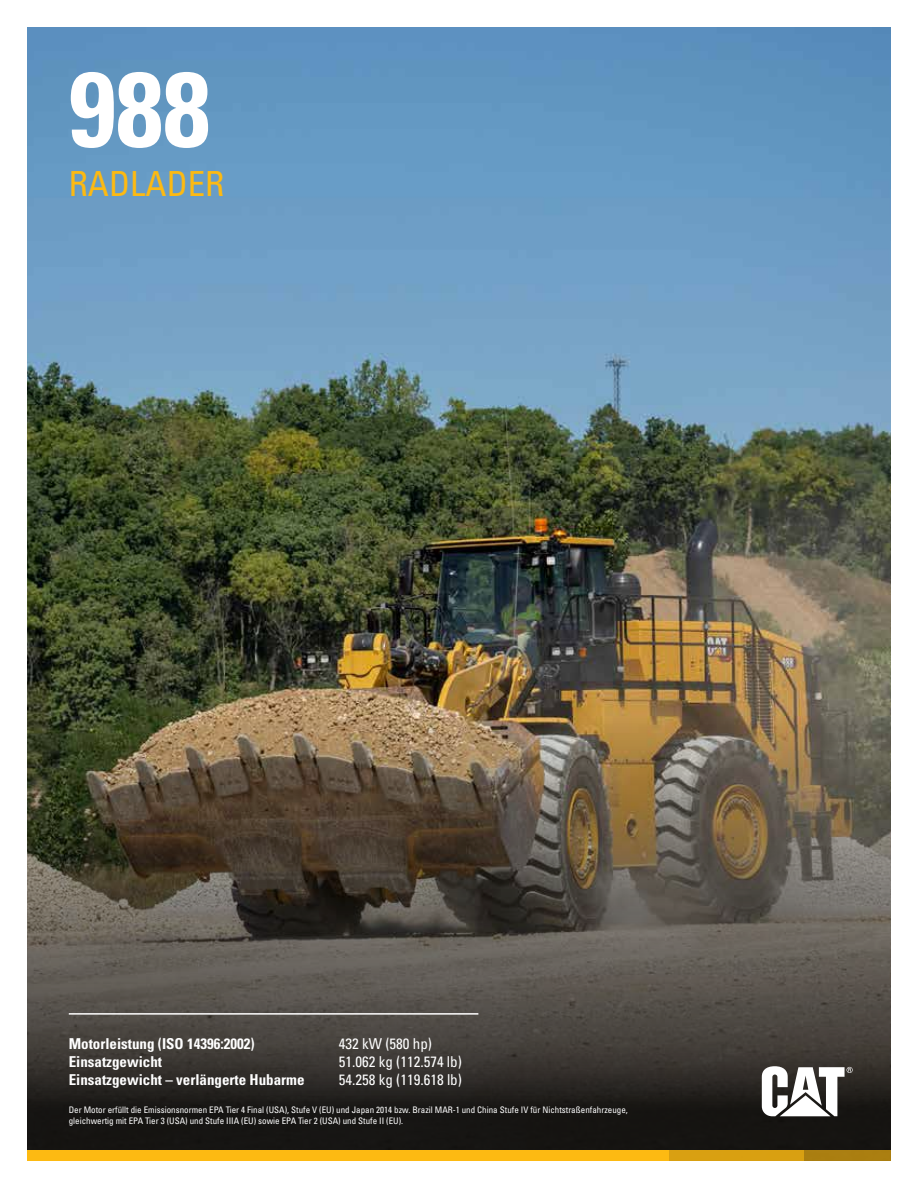
<style>
.page{position:relative;width:918px;height:1188px;background:#fff}
.page>*{position:absolute;margin:0;border:0;box-sizing:border-box;transform-origin:0 0}
.t1{font:700 condensed 106.2px "Univers LT Std";color:#fff}
.t2{font:condensed 34.5px "Univers LT Std";color:#fdba12}
.t3{font:700 condensed 15px "Univers LT Std";color:#fff}
.t4{font:condensed 15px "Univers LT Std";color:#fff}
.t5{font:condensed 9px/10.8px "Univers LT Std";color:#fff}
</style>
<div class="page">
<img style="left:27px;top:27px;width:864px;height:1124px">
<div style="left:27px;top:1151px;width:641px;height:10px;background:#fdba12"></div>
<div style="left:667px;top:1151px;width:137px;height:10px;background:#d9a011"></div>
<div style="left:804px;top:1151px;width:87px;height:10px;background:#ab7f11"></div>
<svg style="left:762px;top:1066px;width:91px;height:50px"></svg>
<hr style="left:69px;top:1013px;width:409px;height:2px;background:#fff">
<h1 class="t1" style="left:69px;top:44px;width:143px">988</h1>
<h2 class="t2" style="left:69px;top:162px;width:157px">RADLADER</h2>
<h3 class="t3" style="left:69px;top:1035px;width:187px">Motorleistung (ISO 14396:2002)</h3>
<h3 class="t4" style="left:339px;top:1034px;width:95px">432 kW (580 hp)</h3>
<h3 class="t3" style="left:69px;top:1053px;width:95px">Einsatzgewicht</h3>
<h3 class="t4" style="left:339px;top:1052px;width:125px">51.062 kg (112.574 lb)</h3>
<h3 class="t3" style="left:69px;top:1071px;width:237px">Einsatzgewicht – verlängerte Hubarme</h3>
<h3 class="t4" style="left:339px;top:1070px;width:125px">54.258 kg (119.618 lb)</h3>
<p class="t5" style="left:69px;top:1104px;width:561px">Der Motor erfüllt die Emissionsnormen EPA Tier 4 Final (USA), Stufe V (EU) und Japan 2014 bzw. Brazil MAR-1 und China Stufe IV für Nichtstraßenfahrzeuge, gleichwertig mit EPA Tier 3 (USA) und Stufe IIIA (EU) sowie EPA Tier 2 (USA) und Stufe II (EU).</p>
</div>
